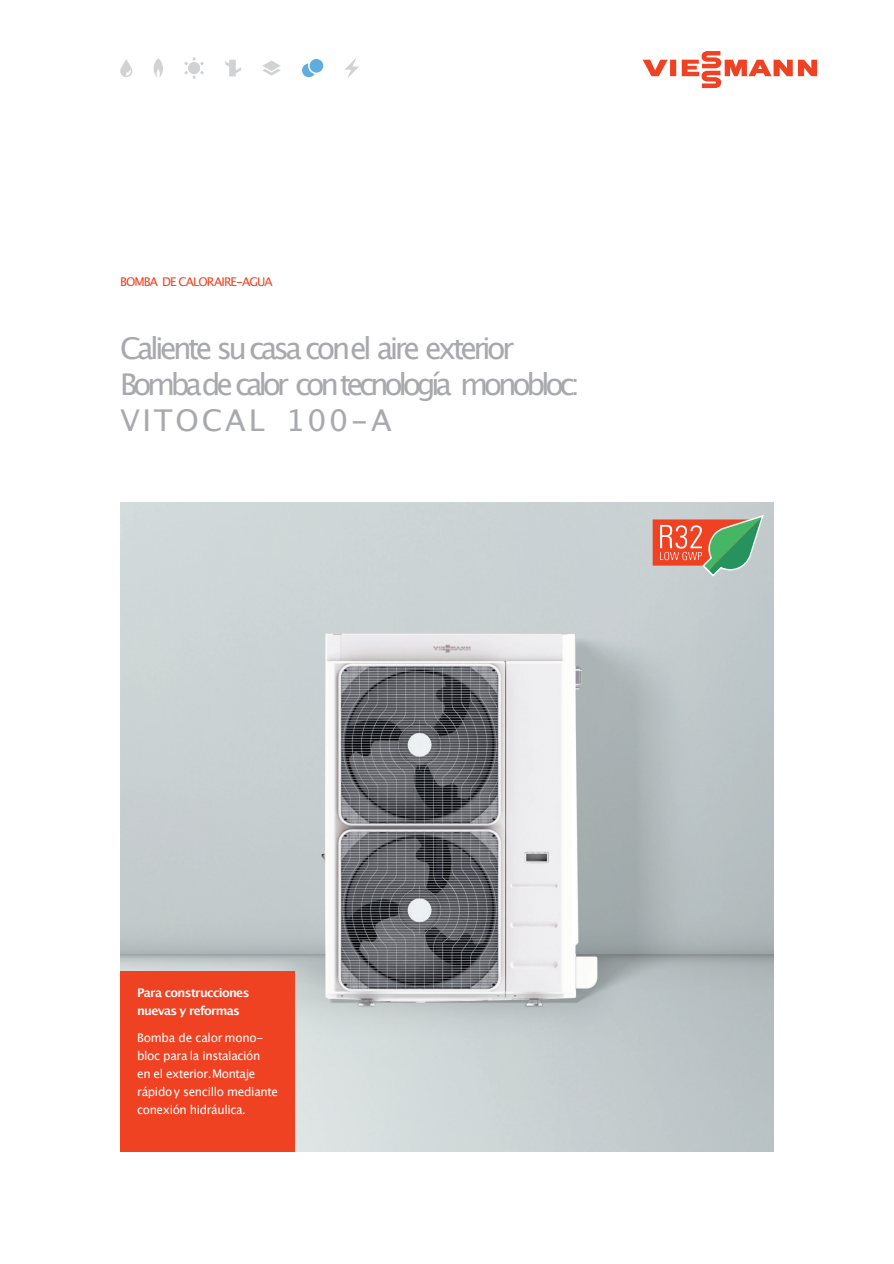
<style>
.page{position:relative;width:894px;height:1264px;background:#fff}
.page>*{position:absolute;margin:0;border:0;box-sizing:border-box;transform-origin:0 0}
.t1{font:30px/36px "Lucida Grande";letter-spacing:-.125em;color:#a8a9ad}
.t2{font:12px/18px "Lucida Grande";letter-spacing:-.03em;color:#fff}
.t3{font:700 12px/18px "Lucida Grande";letter-spacing:-.055em;color:#fff}
.t4{font:12px "Lucida Grande";letter-spacing:-.085em;color:#ef4222}
</style>
<div class="page">
<img style="left:120px;top:503px;width:653px;height:648px">
<div style="left:120px;top:971px;width:174px;height:180px;background:#ef4222"></div>
<svg style="left:642px;top:51px;width:174px;height:37px"></svg>
<svg style="left:302px;top:59px;width:21px;height:18px"></svg>
<svg style="left:345px;top:58px;width:14px;height:20px"></svg>
<svg style="left:184px;top:57px;width:20px;height:22px"></svg>
<svg style="left:225px;top:60px;width:16px;height:16px"></svg>
<svg style="left:262px;top:60px;width:19px;height:16px"></svg>
<svg style="left:153px;top:58px;width:10px;height:20px"></svg>
<svg style="left:120px;top:59px;width:12px;height:18px"></svg>
<svg style="left:652px;top:513px;width:112px;height:64px;background:#b5967b"></svg>
<p class="t4" style="left:120px;top:277px;width:154px">BOMBA DE CALORAIRE-AGUA</p>
<h1 class="t1" style="left:120px;top:332px;width:461px">Caliente su casa conel aire exterior<br>Bombade calor con tecnología monobloc:<br>VITOCAL 100-A</h1>
<p class="t3" style="left:137px;top:983px;width:114px">Para construcciones nuevas y reformas</p>
<p class="t2" style="left:137px;top:1028px;width:142px">Bomba de calor mono&shy;bloc para la instalación<br>en el exterior.Montaje rápidoy sencillo mediante conexión hidráulica.</p>
</div>
